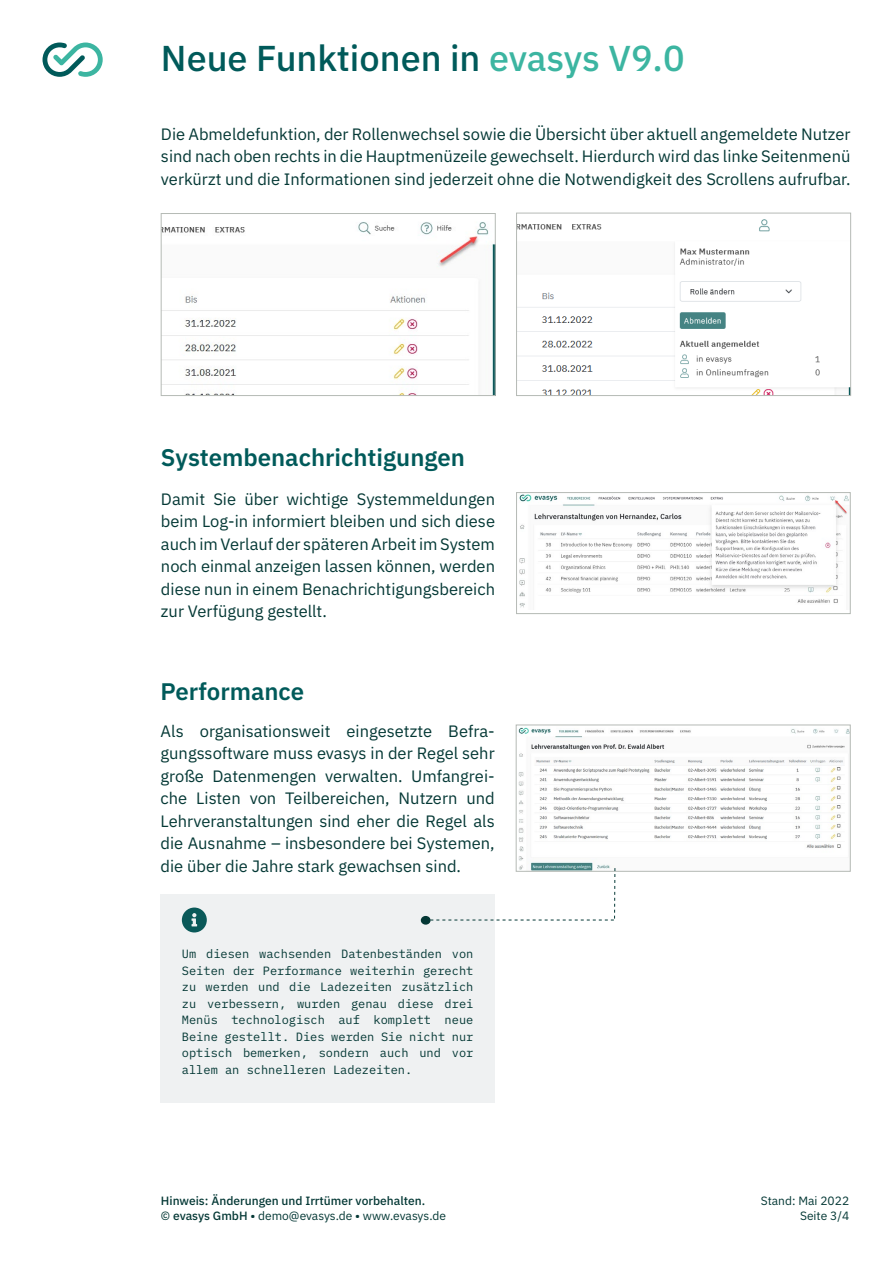
<style>
.page{position:relative;width:893px;height:1263px;background:#fff}
.page>*{position:absolute;margin:0;border:0;box-sizing:border-box;transform-origin:0 0}
.t1{font:500 36px "IBM Plex Sans";color:#005a5a}
.t2{font:600 24px "IBM Plex Sans";color:#005a5a}
.t3{font:16.5px/22.5px "IBM Plex Sans";color:#043835;text-align:justify}
.t4{font:12px/16.5px "IBM Plex Mono";color:#043835;text-align:justify}
.t5{font:500 12px/15px "IBM Plex Sans";color:#043835}
.t6{font:12px/15px "IBM Plex Sans";color:#043835;text-align:right}
.s1{color:#3cb5a1}
.s2{font-weight:400}
</style>
<div class="page">
<svg style="left:43px;top:43px;width:60px;height:34px"></svg>
<img style="left:519px;top:494px;width:329px;height:114px">
<div style="left:516px;top:492px;width:334px;height:122px;border:1px solid #b5bab5"></div>
<img style="left:163px;top:222px;width:330px;height:172px">
<div style="left:161px;top:213px;width:334px;height:183px;border:1px solid #b5bab5"></div>
<div style="left:161px;top:894px;width:334px;height:208px;background:#eff1f2"></div>
<svg style="left:182px;top:907px;width:25px;height:25px"></svg>
<img style="left:518px;top:219px;width:331px;height:175px">
<div style="left:516px;top:213px;width:335px;height:183px;border:1px solid #b5bab5"></div>
<img style="left:518px;top:727px;width:330px;height:142px">
<div style="left:516px;top:725px;width:334px;height:146px;border:1px solid #b5bab5"></div>
<div style="left:422px;top:917px;width:8px;height:7px;background:#043835;border-radius:50%"></div>
<div style="left:421px;top:916px;width:10px;height:9px;border:2px solid #043835;border-radius:50%"></div>
<svg style="left:430px;top:868px;width:185px;height:53px"></svg>
<h1 class="t1" style="left:161px;top:30px;width:525px">Neue Funktionen in <span class="s1">evasys V9.0</span></h1>
<p class="t3" style="left:161px;top:121px;width:691px">Die Abmeldefunktion, der Rollenwechsel sowie die Übersicht über aktuell angemeldete Nutzer sind nach oben rechts in die Hauptmenüzeile gewechselt. Hierdurch wird das linke Seitenmenü verkürzt und die Informationen sind jederzeit ohne die Notwendigkeit des Scrollens aufrufbar.</p>
<h2 class="t2" style="left:161px;top:438px;width:305px">Systembenachrichtigungen</h2>
<p class="t3" style="left:161px;top:486px;width:336px">Damit Sie über wichtige Systemmeldungen beim Log-in informiert bleiben und sich diese auch im Verlauf der späteren Arbeit im System noch einmal anzeigen lassen können, werden diese nun in einem Benachrichtigungsbereich zur Verfügung gestellt.</p>
<h2 class="t2" style="left:161px;top:673px;width:145px">Performance</h2>
<p class="t3" style="left:161px;top:718px;width:336px">Als organisationsweit eingesetzte Befra&shy;gungssoftware muss evasys in der Regel sehr große Datenmengen verwalten. Umfangrei&shy;che Listen von Teilbereichen, Nutzern und Lehrveranstaltungen sind eher die Regel als die Ausnahme – insbesondere bei Systemen, die über die Jahre stark gewachsen sind.</p>
<p class="t4" style="left:182px;top:945px;width:293px">Um diesen wachsenden Datenbeständen von Seiten der Performance weiterhin gerecht zu werden und die Ladezeiten zusätzlich zu verbessern, wurden genau diese drei Menüs technologisch auf komplett neue Beine gestellt. Dies werden Sie nicht nur optisch bemerken, sondern auch und vor allem an schnelleren Ladezeiten.</p>
<p class="t5" style="left:161px;top:1192px;width:286px">Hinweis: Änderungen und Irrtümer vorbehalten.<br><span class="s2">©</span> evasys GmbH • <span class="s2">demo@evasys.de</span> • <span class="s2">www.evasys.de</span></p>
<p class="t6" style="left:761px;top:1192px;width:90px">Stand: Mai 2022<br>Seite 3/4</p>
</div>
